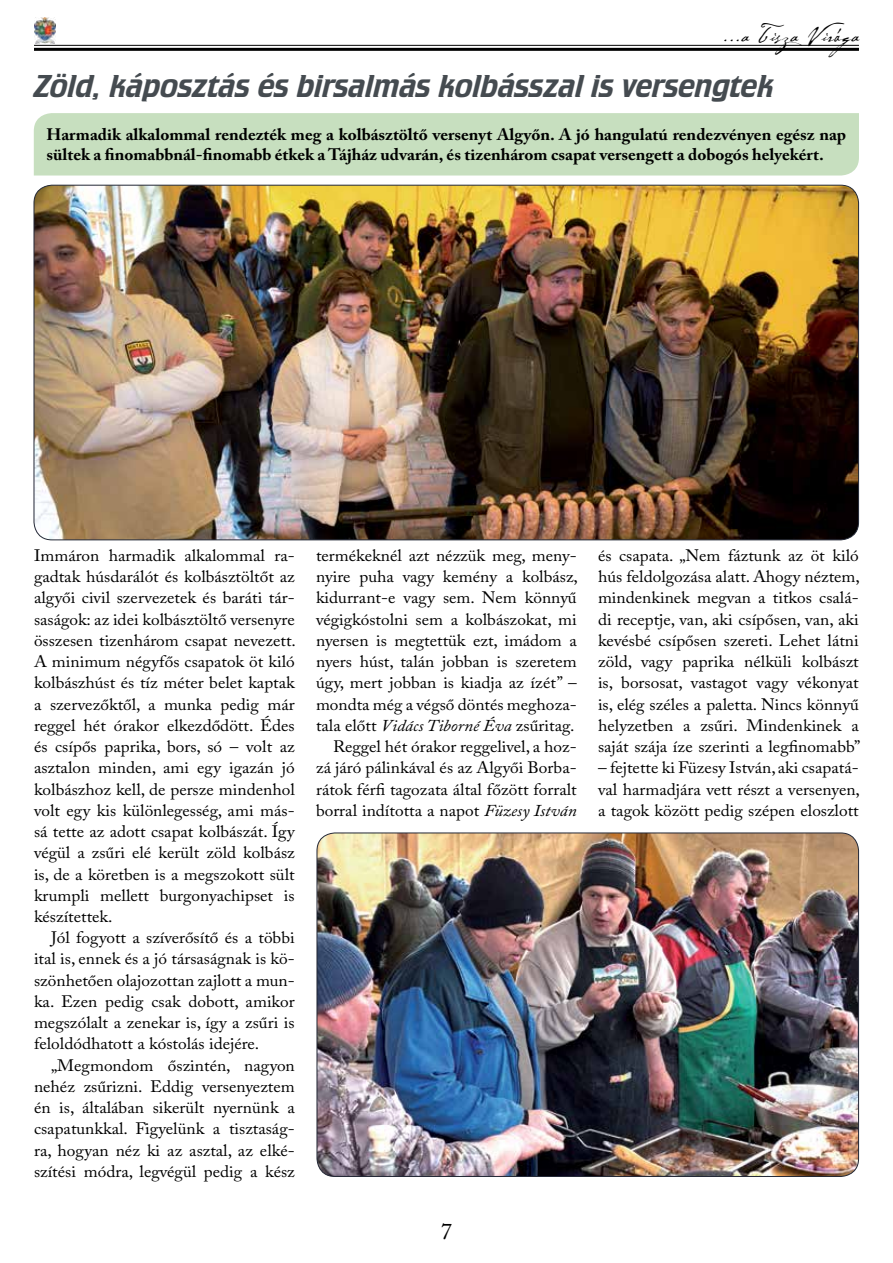
<style>
.page{position:relative;width:893px;height:1263px;background:#fff}
.page>*{position:absolute;margin:0;border:0;box-sizing:border-box;transform-origin:0 0}
.t1{font:33px "Crillee TOT";color:#454b50}
.t2{font:24px "Cezanne";letter-spacing:.04em;color:#000}
.t3{font:22.5px "Adobe Caslon Pro";color:#000}
.t4{font:16.5px/21.3px "Adobe Caslon Pro";color:#000;text-align:justify;scale:1.05 1}
.t5{font:700 16.5px/19.8px "Adobe Caslon Pro";color:#000;scale:1.04 1}
.s1{font-style:italic}
</style>
<div class="page">
<hr style="left:34px;top:45px;width:825px;height:1px;background:#000">
<hr style="left:34px;top:48px;width:825px;height:3px;background:#000">
<img style="left:34px;top:17px;width:21px;height:26px">
<div style="left:34px;top:113px;width:825px;height:62px;background:#c7dfbf"></div>
<img style="left:34px;top:185px;width:824px;height:355px">
<img style="left:317px;top:833px;width:541px;height:343px">
<h2 class="t2" style="left:723px;top:19px;width:143px">...a Tisza Virága</h2>
<h1 class="t1" style="left:34px;top:68px;width:741px">Zöld, káposztás és birsalmás kolbásszal is versengtek</h1>
<p class="t5" style="left:47px;top:125px;width:770px">Harmadik alkalommal rendezték meg a kolbásztöltő versenyt Algyőn. A jó hangulatú rendezvényen egész nap sültek a finomabbnál-finomabb étkek a Tájház udvarán, és tizenhárom csapat versengett a dobogós helyekért.</p>
<p class="t4" style="left:34px;top:544px;width:251px">Immáron harmadik alkalommal ra&shy;gadtak húsdarálót és kolbásztöltőt az algyői civil szervezetek és baráti tár&shy;saságok: az idei kolbásztöltő versenyre összesen tizenhárom csapat nevezett.<br>A minimum négyfős csapatok öt kiló kolbászhúst és tíz méter belet kaptak a szervezőktől, a munka pedig már reggel hét órakor elkezdődött. Édes és csípős paprika, bors, só – volt az asztalon minden, ami egy igazán jó kolbászhoz kell, de persze mindenhol volt egy kis különlegesség, ami más&shy;sá tette az adott csapat kolbászát. Így végül a zsűri elé került zöld kolbász is, de a köretben is a megszokott sült krumpli mellett burgonyachipset is készítettek.</p>
<p class="t4" style="left:34px;top:927px;width:250px;text-indent:17px">Jól fogyott a szíverősítő és a többi ital is, ennek és a jó társaságnak is kö&shy;szönhetően olajozottan zajlott a mun&shy;ka. Ezen pedig csak dobott, amikor megszólalt a zenekar is, így a zsűri is feloldódhatott a kóstolás idejére.</p>
<p class="t4" style="left:34px;top:1054px;width:250px;text-indent:17px">„Megmondom őszintén, nagyon nehéz zsűrizni. Eddig versenyeztem én is, általában sikerült nyernünk a csapatunkkal. Figyelünk a tisztaság&shy;ra, hogyan néz ki az asztal, az elké&shy;szítési módra, legvégül pedig a kész</p>
<p class="t4" style="left:316px;top:544px;width:251px;text-align:right">termékeknél azt nézzük meg, men - nyire puha vagy kemény a kolbász, kidurrant-e vagy sem. Nem könnyű végigkóstolni sem a kolbászokat, mi nyersen is megtettük ezt, imádom a nyers húst, talán jobban is szeretem úgy, mert jobban is kiadja az ízét” – mondta még a végső döntés meghoza&shy;tala előtt <span class="s1">Vidács Tiborné Éva</span> zsűritag.<br>Reggel hét órakor reggelivel, a hoz&shy;zá járó pálinkával és az Algyői Borba&shy;rátok férfi tagozata által főzött forralt borral indította a napot <span class="s1">Füzesy István</span></p>
<p class="t4" style="left:598px;top:544px;width:251px">és csapata. „Nem fáztunk az öt kiló hús feldolgozása alatt. Ahogy néztem, mindenkinek megvan a titkos csalá&shy;di receptje, van, aki csípősen, van, aki kevésbé csípősen szereti. Lehet látni zöld, vagy paprika nélküli kolbászt is, borsosat, vastagot vagy vékonyat is, elég széles a paletta. Nincs könnyű helyzetben a zsűri. Mindenkinek a saját szája íze szerinti a legfinomabb”</p>
<p class="t4" style="left:598px;top:757px;width:251px">– fejtette ki Füzesy István, aki csapatá&shy;val harmadjára vett részt a versenyen, a tagok között pedig szépen eloszlott</p>
<h3 class="t3" style="left:441px;top:1218px;width:13px">7</h3>
</div>
